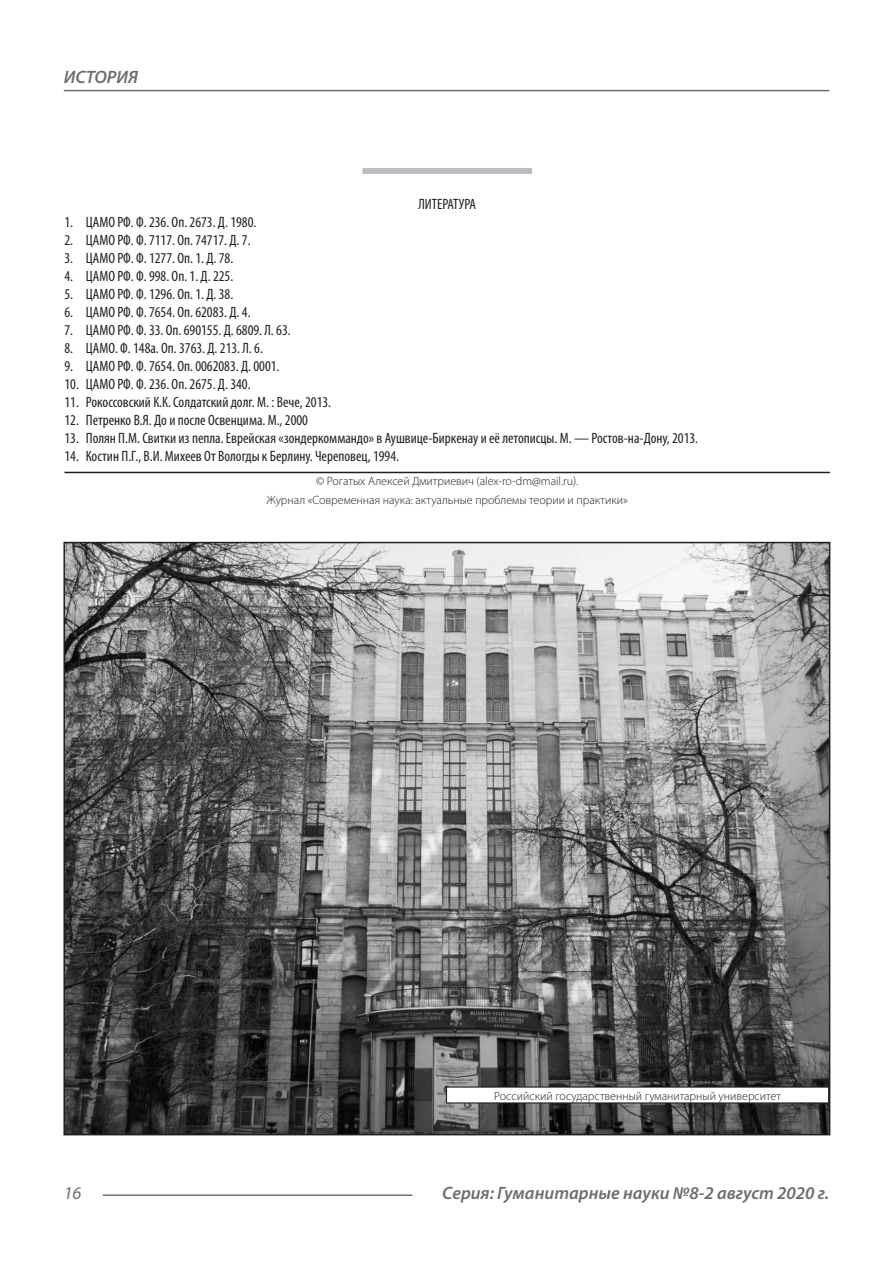
<style>
.page{position:relative;width:893px;height:1263px;background:#fff}
.page>*{position:absolute;margin:0;border:0;box-sizing:border-box;transform-origin:0 0}
.t1{font:italic 600 18px "Myriad Pro";color:#6c6d70}
.t2{font:italic 18px "Myriad Pro";color:#6c6d70}
.Библиография_Литерат{font:condensed 15px "Myriad Pro";color:#231f20}
.Автор_копирайт{font:300 12px "Myriad Pro";color:#231f20}
</style>
<div class="page">
<hr style="left:103px;top:1194px;width:309px;height:2px;background:#6c6d70">
<hr style="left:64px;top:90px;width:765px;height:1px;background:#6c6d70">
<div style="left:362px;top:168px;width:170px;height:6px;background:#bcbdc0"></div>
<hr style="left:65px;top:472px;width:765px;height:1px;background:#231f20">
<img style="left:66px;top:545px;width:761px;height:587px">
<div style="left:446px;top:1087px;width:383px;height:16px;background:#fff"></div>
<div style="left:446px;top:1086px;width:383px;height:17px;border:1px solid #231f20"></div>
<p class="t1" style="left:64px;top:66px;width:76px">ИСТОРИЯ</p>
<p class="Библиография_Литерат" style="left:418px;top:195px;width:59px">ЛИТЕРАТУРА</p>
<p class="Библиография_Литерат" style="left:65px;top:213px;width:193px">1. ЦАМО РФ. Ф. 236. Оп. 2673. Д. 1980.</p>
<p class="Библиография_Литерат" style="left:65px;top:231px;width:188px">2. ЦАМО РФ. Ф. 7117. Оп. 74717. Д. 7.</p>
<p class="Библиография_Литерат" style="left:65px;top:249px;width:170px">3. ЦАМО РФ. Ф. 1277. Оп. 1. Д. 78.</p>
<p class="Библиография_Литерат" style="left:65px;top:267px;width:170px">4. ЦАМО РФ. Ф. 998. Оп. 1. Д. 225.</p>
<p class="Библиография_Литерат" style="left:65px;top:285px;width:170px">5. ЦАМО РФ. Ф. 1296. Оп. 1. Д. 38.</p>
<p class="Библиография_Литерат" style="left:65px;top:303px;width:188px">6. ЦАМО РФ. Ф. 7654. Оп. 62083. Д. 4.</p>
<p class="Библиография_Литерат" style="left:65px;top:321px;width:228px">7. ЦАМО РФ. Ф. 33. Оп. 690155. Д. 6809. Л. 63.</p>
<p class="Библиография_Литерат" style="left:65px;top:339px;width:200px">8. ЦАМО. Ф. 148а. Оп. 3763. Д. 213. Л. 6.</p>
<p class="Библиография_Литерат" style="left:65px;top:357px;width:216px">9. ЦАМО РФ. Ф. 7654. Оп. 0062083. Д. 0001.</p>
<p class="Библиография_Литерат" style="left:65px;top:375px;width:188px">10. ЦАМО РФ. Ф. 236. Оп. 2675. Д. 340.</p>
<p class="Библиография_Литерат" style="left:65px;top:393px;width:268px">11. Рокоссовский К.К. Солдатский долг. М. : Вече, 2013.</p>
<p class="Библиография_Литерат" style="left:65px;top:411px;width:245px">12. Петренко В.Я. До и после Освенцима. М., 2000</p>
<p class="Библиография_Литерат" style="left:65px;top:429px;width:635px">13. Полян П.М. Свитки из пепла. Еврейская «зондеркоммандо» в Аушвице-Биркенау и её летописцы. М. — Ростов-на-Дону, 2013.</p>
<p class="Библиография_Литерат" style="left:65px;top:447px;width:336px">14. Костин П.Г., В.И. Михеев От Вологды к Берлину. Череповец, 1994.</p>
<p class="Автор_копирайт" style="left:316px;top:473px;width:264px">© Рогатых Алексей Дмитриевич (alex-ro-dm@mail.ru).</p>
<p class="Автор_копирайт" style="left:267px;top:493px;width:363px">Журнал «Современная наука: актуальные проблемы теории и практики»</p>
<p class="Автор_копирайт" style="left:494px;top:1088px;width:288px">Российский государственный гуманитарный университет</p>
<p class="t2" style="left:64px;top:1182px;width:19px">16</p>
<p class="t1" style="left:442px;top:1182px;width:388px">Серия: Гуманитарные науки №8-2 август 2020 г.</p>
</div>
